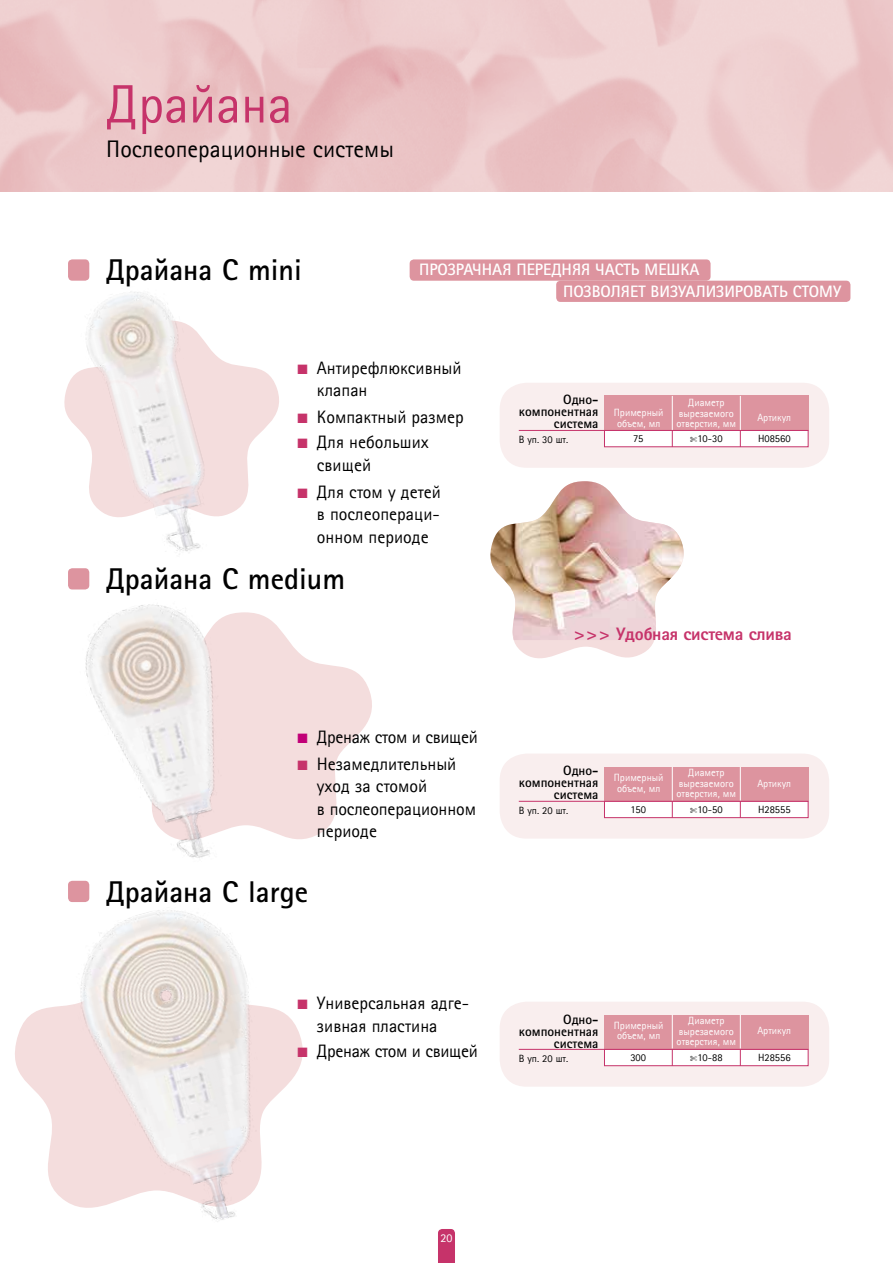
<style>
.page{position:relative;width:893px;height:1263px;background:#fff}
.page>*{position:absolute;margin:0;border:0;box-sizing:border-box;transform-origin:0 0}
.t1{font:54px "Rotis Sans Serif W10";color:#c6336a}
.t2{font:700 30px "Rotis Sans Serif Pro Cyr";color:#000}
.t3{font:24px "Rotis Sans Serif W10";color:#000}
.t4{font:18px/22.5px "Rotis Sans Serif W10";color:#000}
.t5{font:18px "Rotis Sans Serif W10";letter-spacing:-.02em;color:#000}
.t6{font:800 18px "Rotis Sans Serif Pro Cyr";letter-spacing:-.015em;color:#c6336a}
.t7{font:700 16.5px/21.8px "Rotis Sans Serif Pro Cyr";color:#fff}
.t8{font:700 13.5px/12px "Rotis Sans Serif Pro Cyr";color:#000;text-align:right}
.t9{font:12px "Rotis Sans Serif W10";color:#fff}
.t10{font:10.5px/10.5px "Rotis Sans Serif W10";color:#fff;text-align:center}
.t11{font:10.5px "Rotis Sans Serif W10";color:#000}
.s1{color:#c6336a}
.s2{color:#c10077}
</style>
<div class="page">
<hr style="left:892px;top:0;width:1px;height:1263px;background:#f9eeee">
<svg style="left:438px;top:1229px;width:17px;height:34px"></svg>
<div style="left:68px;top:259px;width:21px;height:22px;background:#dd949f;border-radius:4px"></div>
<div style="left:500px;top:383px;width:329px;height:85px;background:#f9eeee;border-radius:27px"></div>
<div style="left:500px;top:753px;width:329px;height:86px;background:#f9eeee;border-radius:27px"></div>
<div style="left:500px;top:1002px;width:329px;height:85px;background:#f9eeee;border-radius:27px"></div>
<div style="left:604px;top:430px;width:204px;height:17px;background:#fff;border:1px solid #c6336a"></div>
<div style="left:604px;top:801px;width:204px;height:17px;background:#fff;border:1px solid #c6336a"></div>
<div style="left:604px;top:1049px;width:204px;height:17px;background:#fff;border:1px solid #c6336a"></div>
<div style="left:604px;top:396px;width:204px;height:34px;background:#dd949f"></div>
<div style="left:604px;top:767px;width:204px;height:34px;background:#dd949f"></div>
<div style="left:604px;top:1015px;width:204px;height:33px;background:#dd949f"></div>
<hr style="left:672px;top:396px;width:1px;height:34px;background:#fff">
<hr style="left:672px;top:767px;width:1px;height:34px;background:#fff">
<hr style="left:672px;top:1015px;width:1px;height:33px;background:#fff">
<hr style="left:740px;top:396px;width:1px;height:34px;background:#fff">
<hr style="left:740px;top:767px;width:1px;height:34px;background:#fff">
<hr style="left:740px;top:1015px;width:1px;height:33px;background:#fff">
<svg style="left:672px;top:431px;width:1px;height:16px"></svg>
<svg style="left:672px;top:802px;width:1px;height:16px"></svg>
<svg style="left:672px;top:1050px;width:1px;height:16px"></svg>
<svg style="left:740px;top:431px;width:1px;height:16px"></svg>
<svg style="left:740px;top:802px;width:1px;height:16px"></svg>
<svg style="left:740px;top:1050px;width:1px;height:16px"></svg>
<hr style="left:519px;top:430px;width:289px;height:1px;background:#c6336a">
<hr style="left:519px;top:801px;width:289px;height:1px;background:#c6336a">
<hr style="left:519px;top:1049px;width:289px;height:1px;background:#c6336a">
<svg style="left:514px;top:640px;width:140px;height:18px"></svg>
<img style="left:490px;top:481px;width:194px;height:159px">
<svg style="left:288px;top:640px;width:84px;height:199px;fill:#f4dddd"></svg>
<svg style="left:15px;top:1007px;width:38px;height:181px"></svg>
<div style="left:410px;top:259px;width:301px;height:22px;background:#dd949f;border-radius:4px"></div>
<div style="left:556px;top:281px;width:294px;height:21px;background:#dd949f;border-radius:4px"></div>
<img style="left:64px;top:267px;width:213px;height:317px">
<img style="left:68px;top:584px;width:220px;height:304px">
<img style="left:53px;top:888px;width:250px;height:332px">
<h1 class="t1" style="left:106px;top:73px;width:188px">Драйана</h1>
<h3 class="t3" style="left:106px;top:136px;width:289px">Послеоперационные системы</h3>
<h2 class="t2" style="left:106px;top:251px;width:197px">Драйана С mini</h2>
<p class="t7" style="left:563px;top:259px;width:280px;text-indent:-144px">ПРОЗРАЧНАЯ ПЕРЕДНЯЯ ЧАСТЬ МЕШКА<br>ПОЗВОЛЯЕТ ВИЗУАЛИЗИРОВАТЬ СТОМУ</p>
<p class="t4" style="left:317px;top:356px;width:146px;text-indent:-19px"><span class="s1">■</span> Антирефлюксивный клапан</p>
<p class="t4" style="left:298px;top:406px;width:168px"><span class="s1">■</span> Компактный размер</p>
<p class="t4" style="left:317px;top:431px;width:113px;text-indent:-19px"><span class="s1">■</span> Для небольших свищей</p>
<p class="t4" style="left:317px;top:480px;width:125px;text-indent:-19px"><span class="s1">■</span> Для стом у детей в послеопераци&shy;онном периоде</p>
<h2 class="t2" style="left:106px;top:560px;width:240px">Драйана С medium</h2>
<p class="t5" style="left:298px;top:726px;width:182px"><span class="s2">■</span> Дренаж стом и свищей</p>
<p class="t4" style="left:317px;top:752px;width:161px;text-indent:-19px"><span class="s1">■</span> Незамедлительный уход за стомой<br>в послеоперационном периоде</p>
<h2 class="t2" style="left:106px;top:873px;width:203px">Драйана С large</h2>
<p class="t4" style="left:317px;top:992px;width:154px;text-indent:-19px"><span class="s1">■</span> Универсальная адге&shy;зивная пластина</p>
<p class="t5" style="left:298px;top:1040px;width:182px"><span class="s1">■</span> Дренаж стом и свищей</p>
<p class="t8" style="left:519px;top:393px;width:81px">Одно&shy;компонентная система</p>
<p class="t11" style="left:519px;top:433px;width:50px">В уп. 30 шт.</p>
<p class="t10" style="left:614px;top:407px;width:51px">Примерный объем, мл</p>
<p class="t10" style="left:677px;top:397px;width:61px">Диаметр вырезаемого отверстия, мм</p>
<p class="t10" style="left:757px;top:413px;width:35px">Артикул</p>
<p class="t11" style="left:633px;top:433px;width:12px">75</p>
<p class="t11" style="left:697px;top:433px;width:27px">10-30</p>
<p class="t11" style="left:758px;top:433px;width:34px">H08560</p>
<p class="t6" style="left:574px;top:622px;width:219px">&gt;&gt;&gt; Удобная система слива</p>
<p class="t8" style="left:519px;top:764px;width:81px">Одно&shy;компонентная система</p>
<p class="t11" style="left:519px;top:804px;width:50px">В уп. 20 шт.</p>
<p class="t10" style="left:614px;top:772px;width:51px">Примерный объем, мл</p>
<p class="t10" style="left:677px;top:767px;width:61px">Диаметр вырезаемого отверстия, мм</p>
<p class="t10" style="left:757px;top:778px;width:35px">Артикул</p>
<p class="t11" style="left:630px;top:804px;width:17px">150</p>
<p class="t11" style="left:697px;top:804px;width:27px">10-50</p>
<p class="t11" style="left:758px;top:804px;width:34px">H28555</p>
<p class="t8" style="left:519px;top:1013px;width:81px">Одно&shy;компонентная система</p>
<p class="t11" style="left:519px;top:1052px;width:50px">В уп. 20 шт.</p>
<p class="t10" style="left:614px;top:1020px;width:51px">Примерный объем, мл</p>
<p class="t10" style="left:677px;top:1015px;width:61px">Диаметр вырезаемого отверстия, мм</p>
<p class="t10" style="left:757px;top:1025px;width:35px">Артикул</p>
<p class="t11" style="left:630px;top:1052px;width:17px">300</p>
<p class="t11" style="left:697px;top:1052px;width:27px">10-88</p>
<p class="t11" style="left:758px;top:1052px;width:34px">H28556</p>
<p class="t9" style="left:440px;top:1231px;width:13px">20</p>
</div>
